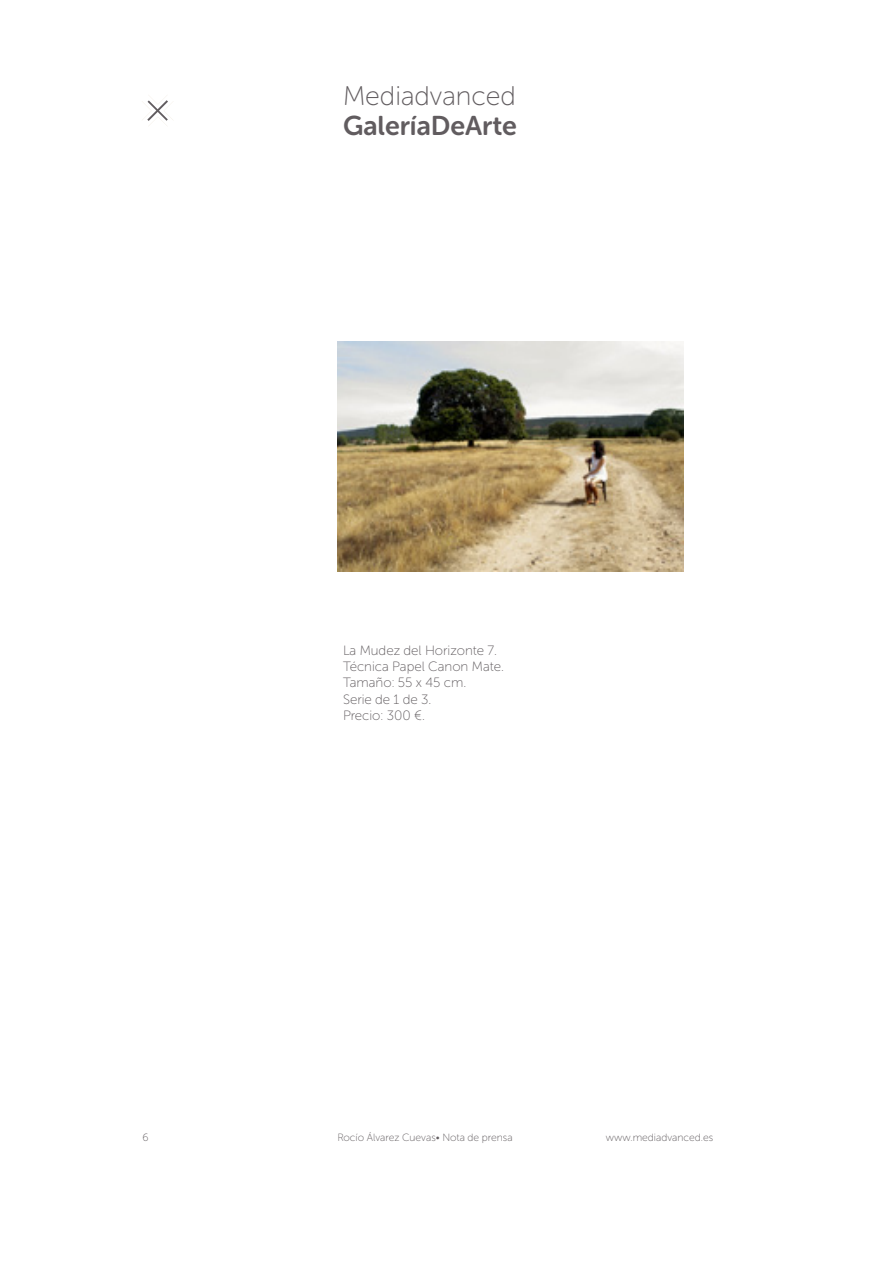
<style>
.page{position:relative;width:893px;height:1263px;background:#fff}
.page>*{position:absolute;margin:0;border:0;box-sizing:border-box;transform-origin:0 0}
.t1{font:27px "Museo Sans Rounded 700";color:#615c5f}
.t2{font:27px "Museo Sans Rounded 100";color:#615c5f}
.t3{font:13.5px "Museo Sans Rounded 100";color:#615c5f}
.t4{font:10.5px "Museo Sans Rounded 100";color:#615c5f}
</style>
<div class="page">
<svg style="left:142px;top:100px;width:31px;height:26px"></svg>
<img style="left:337px;top:342px;width:346px;height:230px">
<h1 class="t2" style="left:343px;top:82px;width:174px">Mediadvanced</h1>
<h1 class="t1" style="left:343px;top:111px;width:175px">GaleríaDeArte</h1>
<p class="t3" style="left:343px;top:643px;width:155px">La Mudez del Horizonte 7.</p>
<p class="t3" style="left:343px;top:659px;width:162px">Técnica Papel Canon Mate.</p>
<p class="t3" style="left:343px;top:676px;width:125px">Tamaño: 55 x 45 cm.</p>
<p class="t3" style="left:343px;top:692px;width:90px">Serie de 1 de 3.</p>
<p class="t3" style="left:343px;top:708px;width:84px">Precio: 300 €.</p>
<p class="t4" style="left:143px;top:1132px;width:8px">6</p>
<p class="t4" style="left:337px;top:1132px;width:177px">Rocío Álvarez Cuevas• Nota de prensa</p>
<p class="t4" style="left:606px;top:1132px;width:109px">www.mediadvanced.es</p>
</div>
